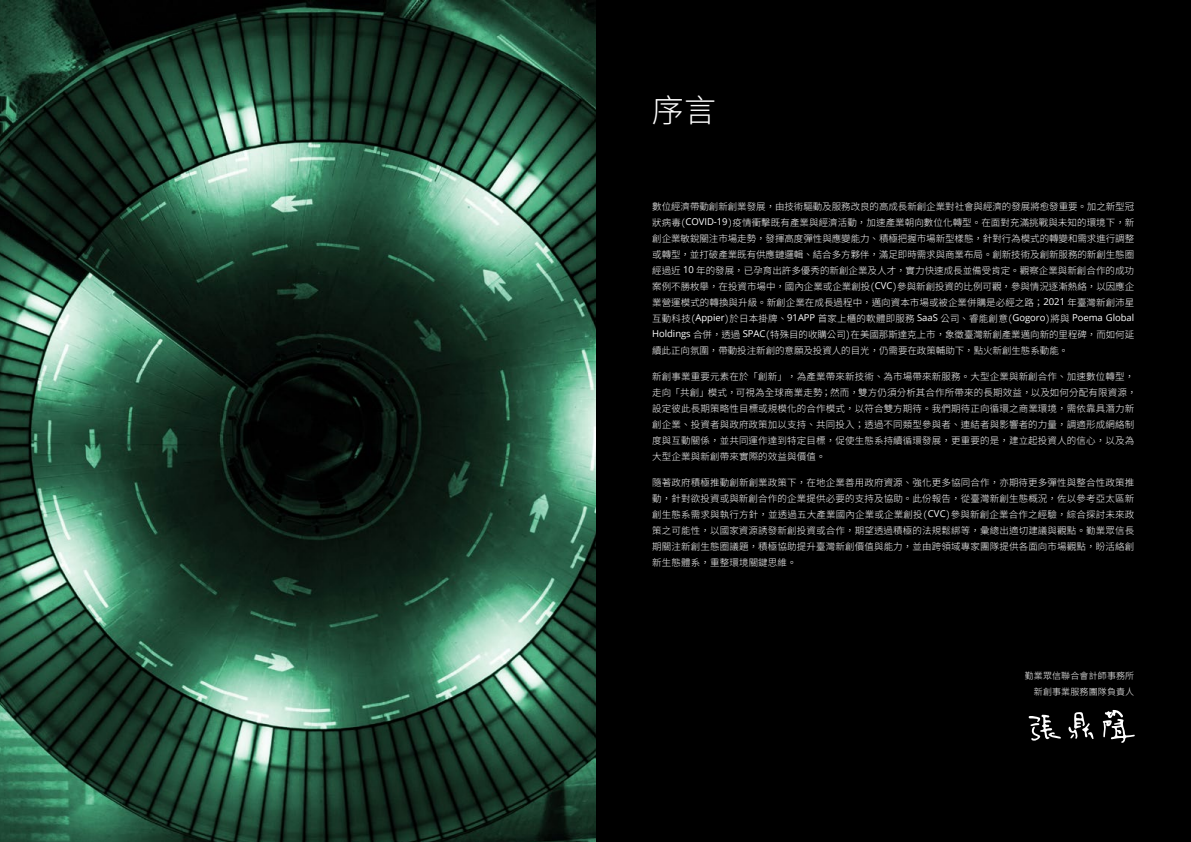
<style>
.page{position:relative;width:1191px;height:842px;background:#000}
.page>*{position:absolute;margin:0;border:0;box-sizing:border-box;transform-origin:0 0}
.t1{font:300 32px "Noto Sans CJ Ktc";color:#fff}
.t2{font:300 9.5px/16px "Noto Sans CJ Ktc";letter-spacing:.015em;color:#fff;text-align:justify}
.t3{font:300 9px/16px "Noto Sans CJ Ktc";letter-spacing:.015em;color:#fff;text-align:right}
.s1{font-family:"Open Sans";font-weight:400}
</style>
<div class="page">
<svg style="left:1102px;top:710px;width:32px;height:33px"></svg>
<svg style="left:1028px;top:715px;width:33px;height:26px"></svg>
<svg style="left:1068px;top:712px;width:25px;height:27px"></svg>
<img style="left:0;top:0;width:595px;height:842px">
<h1 class="t1" style="left:652px;top:92px;width:66px">序言</h1>
<p class="t2" style="left:652px;top:198px;width:484px">數位經濟帶動創新創業發展，由技術驅動及服務改良的高成長新創企業對社會與經濟的發展將愈發重要。加之新型冠狀病毒(<span class="s1">COVID-19</span>)疫情衝擊既有產業與經濟活動，加速產業朝向數位化轉型。在面對充滿挑戰與未知的環境下，新創企業敏銳關注市場走勢，發揮高度彈性與應變能力、積極把握市場新型樣態，針對行為模式的轉變和需求進行調整或轉型，並打破產業既有供應鏈邏輯、結合多方夥伴，滿足即時需求與商業布局。創新技術及創新服務的新創生態圈經過近 <span class="s1">10</span> 年的發展，已孕育出許多優秀的新創企業及人才，實力快速成長並備受肯定。觀察企業與新創合作的成功案例不勝枚舉，在投資市場中，國內企業或企業創投(<span class="s1">CVC</span>)參與新創投資的比例可觀，參與情況逐漸熱絡，以因應企業營運模式的轉換與升級。新創企業在成長過程中，邁向資本市場或被企業併購是必經之路；<span class="s1">2021</span> 年臺灣新創沛星互動科技(<span class="s1">Appier</span>)於日本掛牌、<span class="s1">91APP</span> 首家上櫃的軟體即服務 <span class="s1">SaaS</span> 公司、睿能創意(<span class="s1">Gogoro</span>)將與 <span class="s1">Poema Global Holdings</span> 合併，透過 <span class="s1">SPAC</span>(特殊目的收購公司)在美國那斯達克上市，象徵臺灣新創產業邁向新的里程碑，而如何延續此正向氛圍，帶動投注新創的意願及投資人的目光，仍需要在政策輔助下，點火新創生態系動能。</p>
<p class="t2" style="left:652px;top:368px;width:486px;text-align:left">新創事業重要元素在於「創新」，為產業帶來新技術、為市場帶來新服務。大型企業與新創合作、加速數位轉型，走向「共創」模式，可視為全球商業走勢；然而，雙方仍須分析其合作所帶來的長期效益，以及如何分配有限資源，設定彼此長期策略性目標或規模化的合作模式，以符合雙方期待。我們期待正向循環之商業環境，需依靠具潛力新創企業、投資者與政府政策加以支持、共同投入；透過不同類型參與者、連結者與影響者的力量，調適形成網絡制度與互動關係，並共同運作達到特定目標，促使生態系持續循環發展，更重要的是，建立起投資人的信心，以及為大型企業與新創帶來實際的效益與價值。</p>
<p class="t2" style="left:652px;top:474px;width:483px">隨著政府積極推動創新創業政策下，在地企業善用政府資源、強化更多協同合作，亦期待更多彈性與整合性政策推動，針對欲投資或與新創合作的企業提供必要的支持及協助。此份報告，從臺灣新創生態概況，佐以參考亞太區新創生態系需求與執行方針，並透過五大產業國內企業或企業創投(<span class="s1">CVC</span>)參與新創企業合作之經驗，綜合探討未來政策之可能性，以國家資源誘發新創投資或合作，期望透過積極的法規鬆綁等，彙總出適切建議與觀點。勤業眾信長期關注新創生態圈議題，積極協助提升臺灣新創價值與能力，並由跨領域專家團隊提供各面向市場觀點，盼活絡創新生態體系，重整環境關鍵思維。</p>
<p class="t3" style="left:1024px;top:667px;width:111px">勤業眾信聯合會計師事務所新創事業服務團隊負責人</p>
</div>
